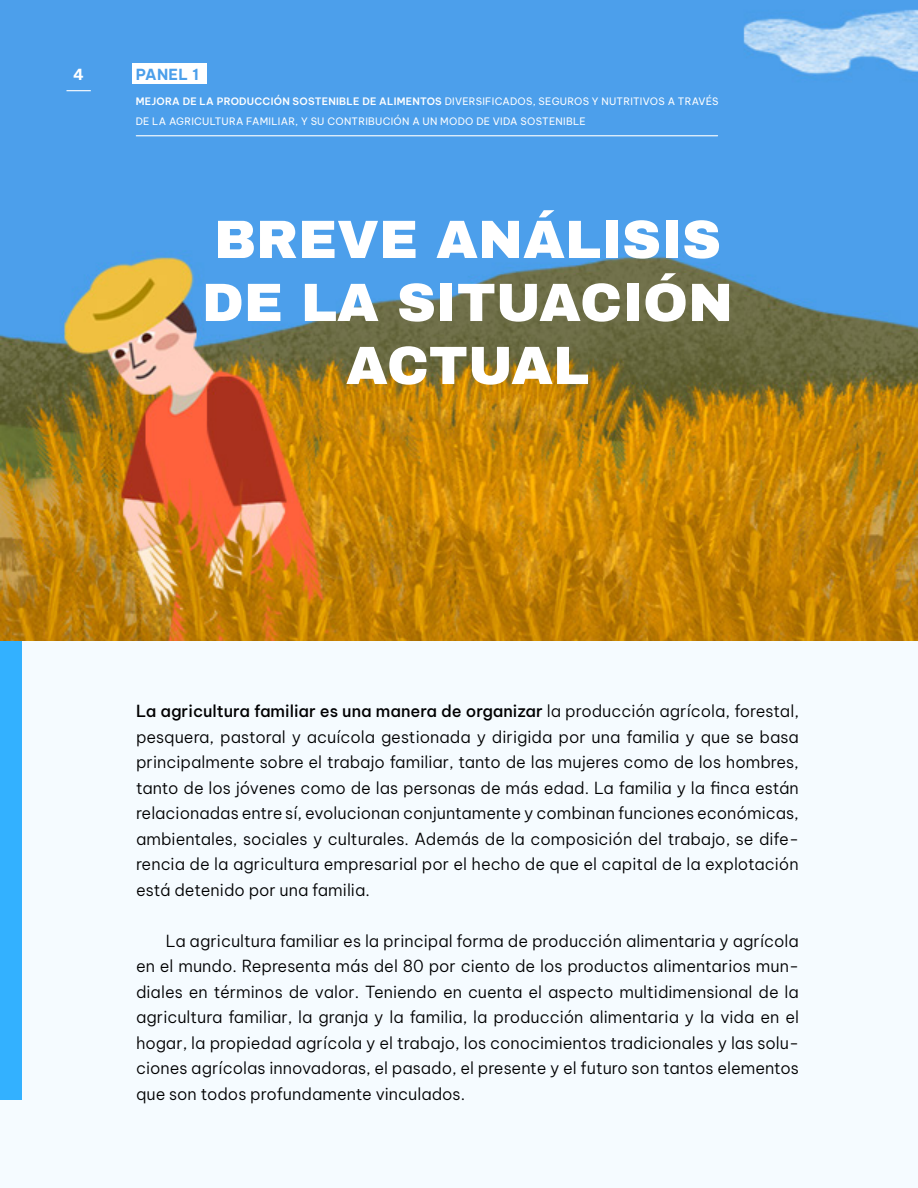
<style>
.page{position:relative;width:918px;height:1188px;background:#f5fbff}
.page>*{position:absolute;margin:0;border:0;box-sizing:border-box;transform-origin:0 0}
.t1{font:900 54px/63px "Archivo";color:#fff;text-align:center}
.t2{font:300 16.35px/25.5px "Be Vietnam Pro";color:#000;text-align:justify}
.t3{font:700 15px "Be Vietnam Pro";letter-spacing:.025em;color:#4b9fea}
.t4{font:700 15px "Be Vietnam Pro";color:#fff}
.t5{font:10.05px/19.5px "Be Vietnam Pro";letter-spacing:.025em;color:#fff}
.s1{font-weight:600}
.s2{font-weight:500}
</style>
<div class="page">
<div style="left:0;top:63px;width:21px;height:1037px;background:#33b1ff"></div>
<img style="left:0;top:0;width:918px;height:640px">
<div style="left:132px;top:63px;width:75px;height:21px;background:#fff"></div>
<hr style="left:136px;top:135px;width:582px;height:1px;background:#fff">
<svg style="left:67px;top:90px;width:24px;height:1px"></svg>
<p class="t4" style="left:73px;top:61px;width:12px">4</p>
<p class="t3" style="left:136px;top:61px;width:65px">PANEL 1</p>
<p class="t5" style="left:136px;top:91px;width:584px"><span class="s1">MEJORA DE LA PRODUCCIÓN SOSTENIBLE DE ALIMENTOS</span> DIVERSIFICADOS, SEGUROS Y NUTRITIVOS A TRAVÉS<br>DE LA AGRICULTURA FAMILIAR, Y SU CONTRIBUCIÓN A UN MODO DE VIDA SOSTENIBLE</p>
<h1 class="t1" style="left:202px;top:208px;width:533px">BREVE ANÁLISIS<br>DE LA SITUACIÓN<br>ACTUAL</h1>
<p class="t2" style="left:136px;top:697px;width:664px"><span class="s2">La agricultura familiar es una manera de organizar</span> la producción agrícola, forestal, pesquera, pastoral y acuícola gestionada y dirigida por una familia y que se basa principalmente sobre el trabajo familiar, tanto de las mujeres como de los hombres, tanto de los jóvenes como de las personas de más edad. La familia y la finca están relacionadas entre sí, evolucionan conjuntamente y combinan funciones económicas, ambientales, sociales y culturales. Además de la composición del trabajo, se dife&shy;rencia de la agricultura empresarial por el hecho de que el capital de la explotación está detenido por una familia.</p>
<p class="t2" style="left:136px;top:926px;width:664px;text-indent:30px">La agricultura familiar es la principal forma de producción alimentaria y agrícola en el mundo. Representa más del 80 por ciento de los productos alimentarios mun&shy;diales en términos de valor. Teniendo en cuenta el aspecto multidimensional de la agricultura familiar, la granja y la familia, la producción alimentaria y la vida en el hogar, la propiedad agrícola y el trabajo, los conocimientos tradicionales y las solu&shy;ciones agrícolas innovadoras, el pasado, el presente y el futuro son tantos elementos que son todos profundamente vinculados.</p>
</div>
